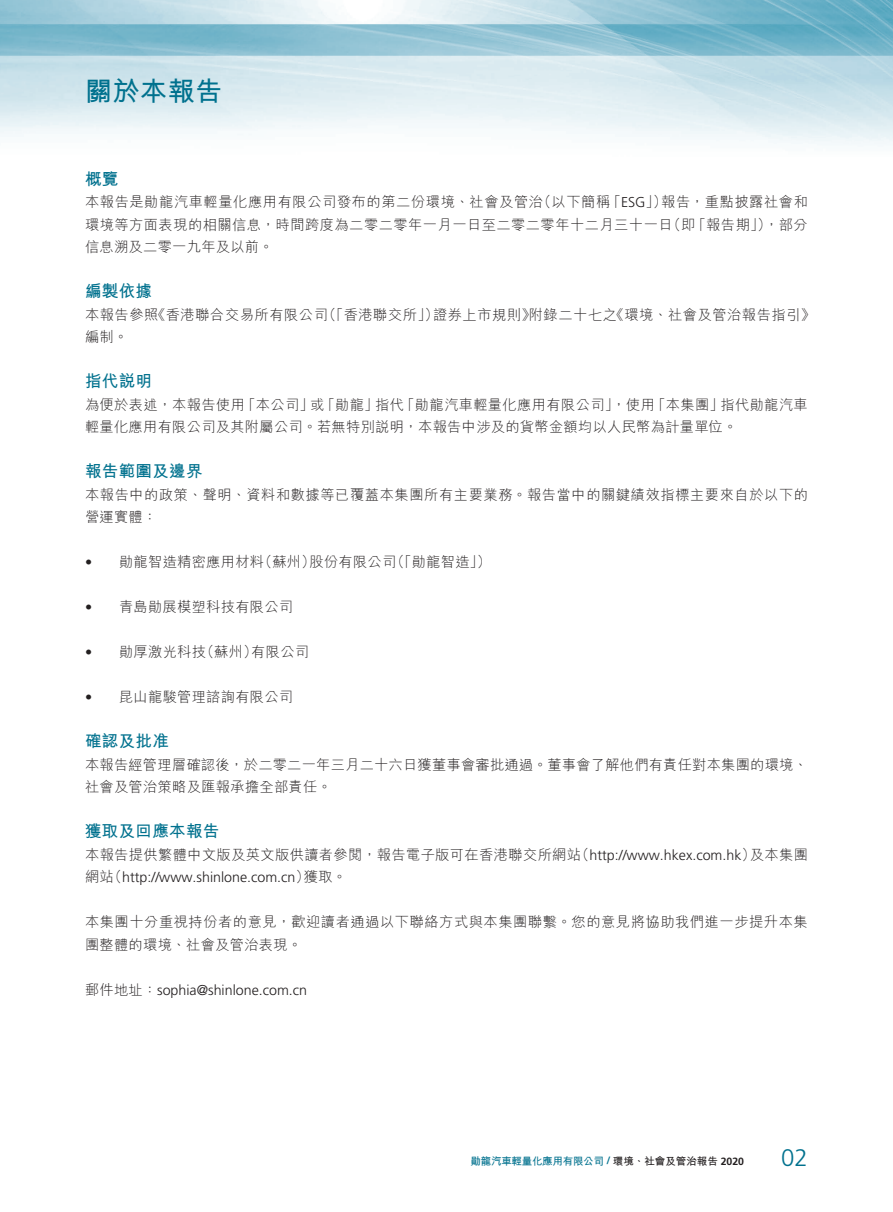
<style>
.page{position:relative;width:893px;height:1212px;background:#fff}
.page>*{position:absolute;margin:0;border:0;box-sizing:border-box;transform-origin:0 0}
.t1{font:700 27px "M Hei HK";letter-spacing:.02em;color:#00718e}
.t2{font:300 24px "Frutiger LT Std";color:#00718e}
._01_H1{font:700 16.5px "M Hei HK";letter-spacing:.02em;color:#00718e}
._00_txt{font:300 14.25px/22.5px "M Hei HK";letter-spacing:.025em;color:#231f20}
._00_txt-2{font:300 14.25px/22.5px "Frutiger LT Std";color:#231f20}
.t3{font:700 10.5px "M Hei HK";letter-spacing:-.025em;color:#00718e}
.s1{font-family:"Frutiger LT Std"}
.s2{font-family:"M Hei HK"}
.s3{color:#231f20}
.s4{font-family:"Frutiger LT Std";color:#231f20}
</style>
<div class="page">
<img style="left:0;top:0;width:893px;height:146px">
<p class="t1" style="left:85px;top:71px;width:139px">關於本報告</p>
<p class="_01_H1" style="left:85px;top:167px;width:35px">概覽</p>
<p class="_00_txt" style="left:85px;top:191px;width:724px;text-align:justify">本報告是勛龍汽車輕量化應用有限公司發布的第二份環境、社會及管治（以下簡稱「<span class="s1">ESG</span>」）報告，重點披露社會和環境等方面表現的相關信息，時間跨度為二零二零年一月一日至二零二零年十二月三十一日（即「報告期」），部分信息溯及二零一九年及以前。</p>
<p class="_01_H1" style="left:85px;top:279px;width:68px">編製依據</p>
<p class="_00_txt" style="left:85px;top:303px;width:731px">本報告參照《香港聯合交易所有限公司（「香港聯交所」）證券上市規則》附錄二十七之《環境、社會及管治報告指引》編制。</p>
<p class="_01_H1" style="left:85px;top:369px;width:68px">指代說明</p>
<p class="_00_txt" style="left:85px;top:393px;width:724px">為便於表述，本報告使用「本公司」或「勛龍」指代「勛龍汽車輕量化應用有限公司」，使用「本集團」指代勛龍汽車輕量化應用有限公司及其附屬公司。若無特別說明，本報告中涉及的貨幣金額均以人民幣為計量單位。</p>
<p class="_01_H1" style="left:85px;top:459px;width:119px">報告範圍及邊界</p>
<p class="_00_txt" style="left:85px;top:483px;width:725px">本報告中的政策、聲明、資料和數據等已覆蓋本集團所有主要業務。報告當中的關鍵績效指標主要來自於以下的營運實體：</p>
<p class="_00_txt" style="left:85px;top:551px;width:407px"><span class="s1">•</span> 勛龍智造精密應用材料（蘇州）股份有限公司（「勛龍智造」）</p>
<p class="_00_txt" style="left:85px;top:596px;width:210px"><span class="s1">•</span> 青島勛展模塑科技有限公司</p>
<p class="_00_txt" style="left:85px;top:641px;width:226px"><span class="s1">•</span> 勛厚激光科技（蘇州）有限公司</p>
<p class="_00_txt" style="left:85px;top:686px;width:210px"><span class="s1">•</span> 昆山龍駿管理諮詢有限公司</p>
<p class="_01_H1" style="left:85px;top:729px;width:85px">確認及批准</p>
<p class="_00_txt" style="left:85px;top:753px;width:724px">本報告經管理層確認後，於二零二一年三月二十六日獲董事會審批通過。董事會了解他們有責任對本集團的環境、社會及管治策略及匯報承擔全部責任。</p>
<p class="_01_H1" style="left:85px;top:819px;width:136px">獲取及回應本報告</p>
<p class="_00_txt-2" style="left:85px;top:844px;width:724px"><span class="s2">本報告提供繁體中文版及英文版供讀者參閱，報告電子版可在香港聯交所網站（</span>http://www.hkex.com.hk<span class="s2">）及本集團網站（</span>http://www.shinlone.com.cn<span class="s2">）獲取。</span></p>
<p class="_00_txt" style="left:85px;top:911px;width:724px">本集團十分重視持份者的意見，歡迎讀者通過以下聯絡方式與本集團聯繫。您的意見將協助我們進一步提升本集團整體的環境、社會及管治表現。</p>
<p class="_00_txt-2" style="left:85px;top:979px;width:224px"><span class="s2">郵件地址：</span>sophia@shinlone.com.cn</p>
<p class="t3" style="left:471px;top:1153px;width:275px">勛龍汽車輕量化應用有限公司 <span class="s1">/</span> <span class="s3">環境、社會及管治報告</span> <span class="s4">2020</span></p>
<p class="t2" style="left:781px;top:1144px;width:28px">02</p>
</div>
